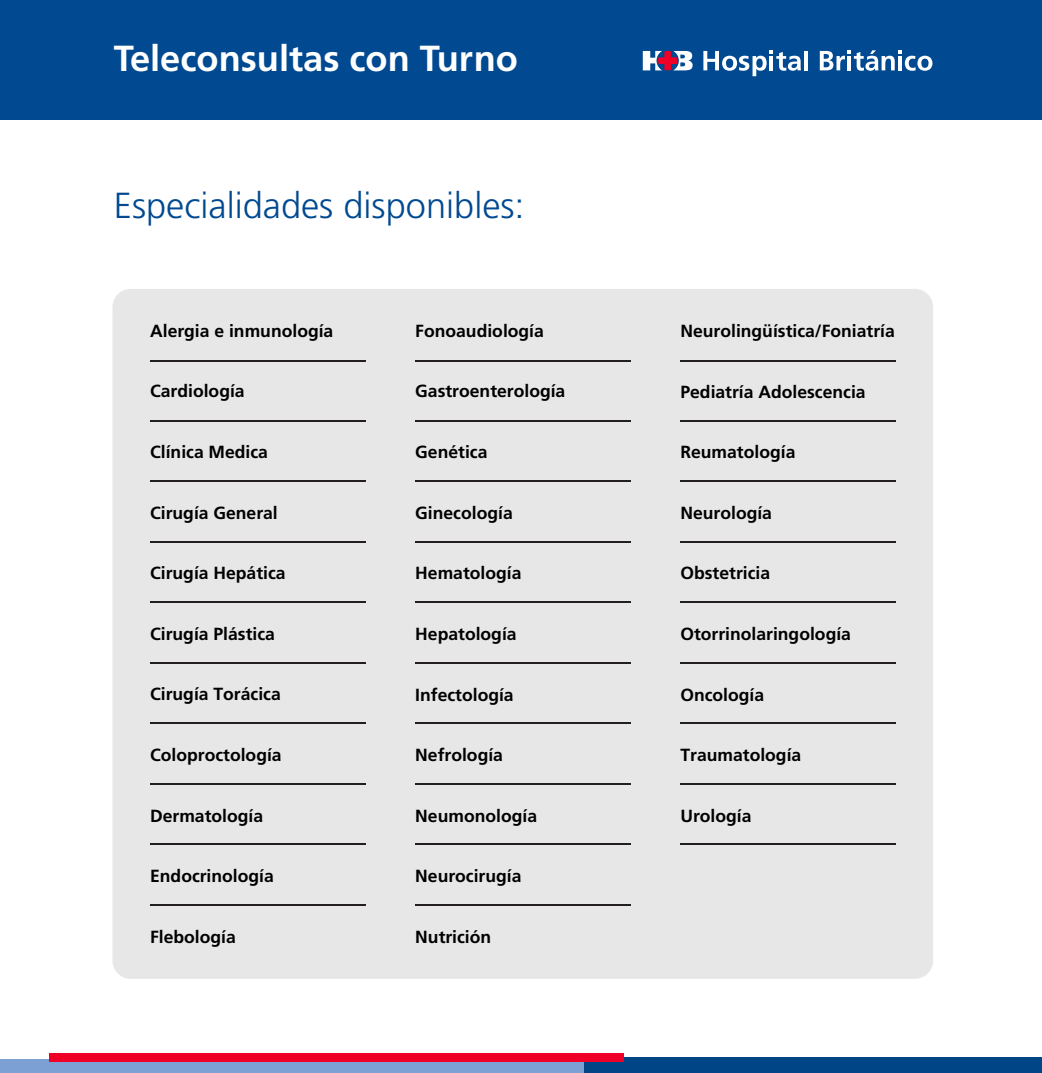
<style>
.page{position:relative;width:1042px;height:1073px;background:#fff}
.page>*{position:absolute;margin:0;border:0;box-sizing:border-box;transform-origin:0 0}
.t1{font:300 36.23px "Frutiger";color:#014990}
.t2{font:700 36.23px "Frutiger";color:#fff}
.t3{font:700 17.5px "Frutiger LT Std";color:#000}
</style>
<div class="page">
<div style="left:112px;top:289px;width:821px;height:689px;background:#e7e7e7"></div>
<div style="left:0;top:0;width:1042px;height:120px;background:#014990"></div>
<div style="left:577px;top:1057px;width:465px;height:15px;background:#004586"></div>
<div style="left:0;top:1059px;width:583px;height:13px;background:#7ca0d3"></div>
<div style="left:49px;top:1052px;width:574px;height:9px;background:#ef0027"></div>
<svg style="left:643px;top:51px;width:49px;height:19px"></svg>
<hr style="left:804px;top:51px;width:4px;height:19px;background:#fff">
<svg style="left:703px;top:50px;width:98px;height:26px"></svg>
<svg style="left:820px;top:50px;width:112px;height:21px"></svg>
<hr style="left:150px;top:359px;width:216px;height:2px;background:#231f20">
<hr style="left:415px;top:359px;width:216px;height:2px;background:#231f20">
<hr style="left:680px;top:359px;width:216px;height:2px;background:#231f20">
<hr style="left:150px;top:420px;width:216px;height:2px;background:#231f20">
<hr style="left:415px;top:420px;width:216px;height:2px;background:#231f20">
<hr style="left:680px;top:420px;width:216px;height:2px;background:#231f20">
<hr style="left:150px;top:480px;width:216px;height:2px;background:#231f20">
<hr style="left:415px;top:480px;width:216px;height:2px;background:#231f20">
<hr style="left:680px;top:480px;width:216px;height:2px;background:#231f20">
<hr style="left:150px;top:541px;width:216px;height:1px;background:#231f20">
<hr style="left:415px;top:541px;width:216px;height:1px;background:#231f20">
<hr style="left:680px;top:541px;width:216px;height:1px;background:#231f20">
<hr style="left:150px;top:601px;width:216px;height:2px;background:#231f20">
<hr style="left:415px;top:601px;width:216px;height:2px;background:#231f20">
<hr style="left:680px;top:601px;width:216px;height:2px;background:#231f20">
<hr style="left:150px;top:661px;width:216px;height:2px;background:#231f20">
<hr style="left:415px;top:661px;width:216px;height:2px;background:#231f20">
<hr style="left:680px;top:661px;width:216px;height:2px;background:#231f20">
<hr style="left:150px;top:722px;width:216px;height:2px;background:#231f20">
<hr style="left:415px;top:722px;width:216px;height:2px;background:#231f20">
<hr style="left:680px;top:722px;width:216px;height:2px;background:#231f20">
<hr style="left:150px;top:782px;width:216px;height:2px;background:#231f20">
<hr style="left:415px;top:782px;width:216px;height:2px;background:#231f20">
<hr style="left:680px;top:782px;width:216px;height:2px;background:#231f20">
<hr style="left:150px;top:843px;width:216px;height:1px;background:#231f20">
<hr style="left:415px;top:843px;width:216px;height:1px;background:#231f20">
<hr style="left:680px;top:843px;width:216px;height:1px;background:#231f20">
<hr style="left:150px;top:903px;width:216px;height:2px;background:#231f20">
<hr style="left:415px;top:903px;width:216px;height:2px;background:#231f20">
<h1 class="t2" style="left:114px;top:37px;width:405px">Teleconsultas con Turno</h1>
<h1 class="t1" style="left:114px;top:185px;width:412px">Especialidades disponibles:</h1>
<p class="t3" style="left:150px;top:320px;width:185px">Alergia e inmunología</p>
<p class="t3" style="left:415px;top:320px;width:130px">Fonoaudiología</p>
<p class="t3" style="left:680px;top:320px;width:216px">Neurolingüística/Foniatría</p>
<p class="t3" style="left:150px;top:381px;width:96px">Cardiología</p>
<p class="t3" style="left:415px;top:381px;width:152px">Gastroenterología</p>
<p class="t3" style="left:680px;top:381px;width:187px">Pediatría Adolescencia</p>
<p class="t3" style="left:150px;top:441px;width:119px">Clínica Medica</p>
<p class="t3" style="left:415px;top:441px;width:74px">Genética</p>
<p class="t3" style="left:680px;top:441px;width:116px">Reumatología</p>
<p class="t3" style="left:150px;top:502px;width:129px">Cirugía General</p>
<p class="t3" style="left:415px;top:502px;width:99px">Ginecología</p>
<p class="t3" style="left:680px;top:502px;width:93px">Neurología</p>
<p class="t3" style="left:150px;top:562px;width:137px">Cirugía Hepática</p>
<p class="t3" style="left:415px;top:563px;width:108px">Hematología</p>
<p class="t3" style="left:680px;top:563px;width:91px">Obstetricia</p>
<p class="t3" style="left:150px;top:623px;width:126px">Cirugía Plástica</p>
<p class="t3" style="left:415px;top:623px;width:103px">Hepatología</p>
<p class="t3" style="left:680px;top:623px;width:172px">Otorrinolaringología</p>
<p class="t3" style="left:150px;top:684px;width:132px">Cirugía Torácica</p>
<p class="t3" style="left:415px;top:684px;width:100px">Infectología</p>
<p class="t3" style="left:680px;top:684px;width:85px">Oncología</p>
<p class="t3" style="left:150px;top:744px;width:133px">Coloproctología</p>
<p class="t3" style="left:415px;top:744px;width:89px">Nefrología</p>
<p class="t3" style="left:680px;top:744px;width:122px">Traumatología</p>
<p class="t3" style="left:150px;top:805px;width:115px">Dermatología</p>
<p class="t3" style="left:415px;top:805px;width:123px">Neumonología</p>
<p class="t3" style="left:680px;top:805px;width:73px">Urología</p>
<p class="t3" style="left:150px;top:865px;width:125px">Endocrinología</p>
<p class="t3" style="left:415px;top:865px;width:108px">Neurocirugía</p>
<p class="t3" style="left:150px;top:926px;width:87px">Flebología</p>
<p class="t3" style="left:415px;top:926px;width:77px">Nutrición</p>
</div>
